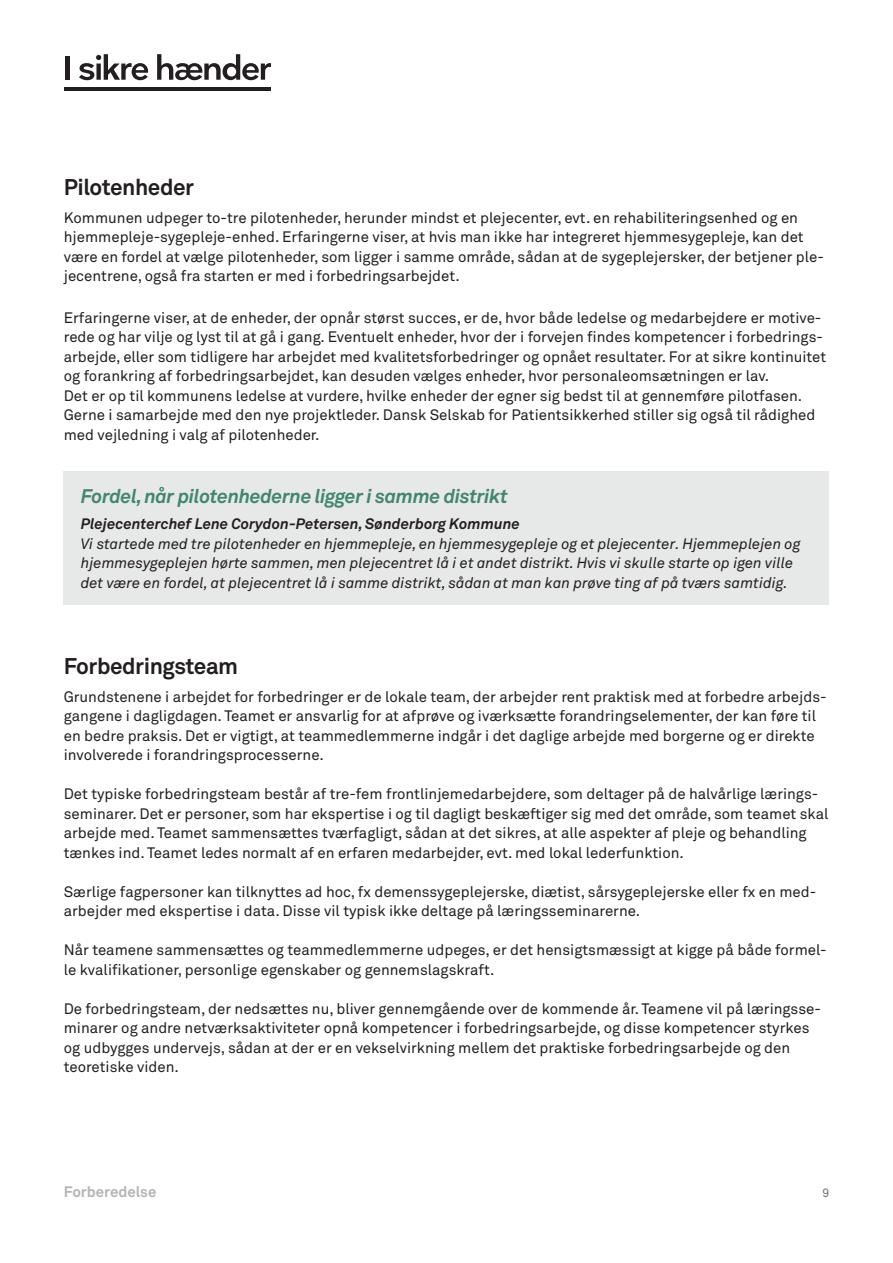
<style>
.page{position:relative;width:893px;height:1263px;background:#fff}
.page>*{position:absolute;margin:0;border:0;box-sizing:border-box;transform-origin:0 0}
.t1{font:700 22.5px "Akkurat";letter-spacing:-.02em;color:#231f20}
.t2{font:italic 700 19.5px "Akkurat";letter-spacing:-.02em;color:#40876d}
.t3{font:15px/19.5px "Akkurat";color:#231f20}
.t4{font:italic 15px/19.5px "Akkurat";color:#231f20}
.t5{font:italic 700 15px "Akkurat";color:#231f20}
.t6{font:700 15px "Akkurat";color:#b2b4b6}
.t7{font:12px "Akkurat";color:#6d6f71}
</style>
<div class="page">
<hr style="left:65px;top:87px;width:206px;height:3px;background:#231f20">
<div style="left:65px;top:56px;width:5px;height:24px;background:#231f20"></div>
<svg style="left:79px;top:54px;width:69px;height:26px"></svg>
<svg style="left:157px;top:54px;width:114px;height:26px"></svg>
<div style="left:64px;top:471px;width:765px;height:134px;background:#e7e8e8"></div>
<h1 class="t1" style="left:64px;top:173px;width:132px">Pilotenheder</h1>
<p class="t3" style="left:64px;top:208px;width:762px">Kommunen udpeger to-tre pilotenheder, herunder mindst et plejecenter, evt. en rehabiliteringsenhed og en hjemmepleje-sygepleje-enhed. Erfaringerne viser, at hvis man ikke har integreret hjemmesygepleje, kan det være en fordel at vælge pilotenheder, som ligger i samme område, sådan at de sygeplejersker, der betjener ple&shy;jecentrene, også fra starten er med i forbedringsarbejdet.</p>
<p class="t3" style="left:64px;top:308px;width:764px">Erfaringerne viser, at de enheder, der opnår størst succes, er de, hvor både ledelse og medarbejdere er motive&shy;rede og har vilje og lyst til at gå i gang. Eventuelt enheder, hvor der i forvejen findes kompetencer i forbedrings&shy;arbejde, eller som tidligere har arbejdet med kvalitetsforbedringer og opnået resultater. For at sikre kontinuitet og forankring af forbedringsarbejdet, kan desuden vælges enheder, hvor personaleomsætningen er lav.<br>Det er op til kommunens ledelse at vurdere, hvilke enheder der egner sig bedst til at gennemføre pilotfasen.<br>Gerne i samarbejde med den nye projektleder. Dansk Selskab for Patientsikkerhed stiller sig også til rådighed med vejledning i valg af pilotenheder.</p>
<h2 class="t2" style="left:81px;top:484px;width:429px">Fordel, når pilotenhederne ligger i samme distrikt</h2>
<p class="t5" style="left:81px;top:514px;width:441px">Plejecenterchef Lene Corydon-Petersen, Sønderborg Kommune</p>
<p class="t4" style="left:81px;top:534px;width:721px">Vi startede med tre pilotenheder en hjemmepleje, en hjemmesygepleje og et plejecenter. Hjemmeplejen og hjemmesygeplejen hørte sammen, men plejecentret lå i et andet distrikt. Hvis vi skulle starte op igen ville det være en fordel, at plejecentret lå i samme distrikt, sådan at man kan prøve ting af på tværs samtidig.</p>
<h1 class="t1" style="left:64px;top:651px;width:176px">Forbedringsteam</h1>
<p class="t3" style="left:64px;top:687px;width:764px">Grundstenene i arbejdet for forbedringer er de lokale team, der arbejder rent praktisk med at forbedre arbejds&shy;gangene i dagligdagen. Teamet er ansvarlig for at afprøve og iværksætte forandringselementer, der kan føre til en bedre praksis. Det er vigtigt, at teammedlemmerne indgår i det daglige arbejde med borgerne og er direkte involverede i forandringsprocesserne.</p>
<p class="t3" style="left:64px;top:784px;width:766px">Det typiske forbedringsteam består af tre-fem frontlinjemedarbejdere, som deltager på de halvårlige lærings&shy;seminarer. Det er personer, som har ekspertise i og til dagligt beskæftiger sig med det område, som teamet skal arbejde med. Teamet sammensættes tværfagligt, sådan at det sikres, at alle aspekter af pleje og behandling tænkes ind. Teamet ledes normalt af en erfaren medarbejder, evt. med lokal lederfunktion.</p>
<p class="t3" style="left:64px;top:882px;width:754px">Særlige fagpersoner kan tilknyttes ad hoc, fx demenssygeplejerske, diætist, sårsygeplejerske eller fx en med&shy;arbejder med ekspertise i data. Disse vil typisk ikke deltage på læringsseminarerne.</p>
<p class="t3" style="left:64px;top:940px;width:764px">Når teamene sammensættes og teammedlemmerne udpeges, er det hensigtsmæssigt at kigge på både formel&shy;le kvalifikationer, personlige egenskaber og gennemslagskraft.</p>
<p class="t3" style="left:64px;top:999px;width:759px">De forbedringsteam, der nedsættes nu, bliver gennemgående over de kommende år. Teamene vil på læringsse&shy;minarer og andre netværksaktiviteter opnå kompetencer i forbedringsarbejde, og disse kompetencer styrkes og udbygges undervejs, sådan at der er en vekselvirkning mellem det praktiske forbedringsarbejde og den teoretiske viden.</p>
<p class="t6" style="left:64px;top:1182px;width:94px">Forberedelse</p>
<p class="t7" style="left:822px;top:1185px;width:8px">9</p>
</div>
